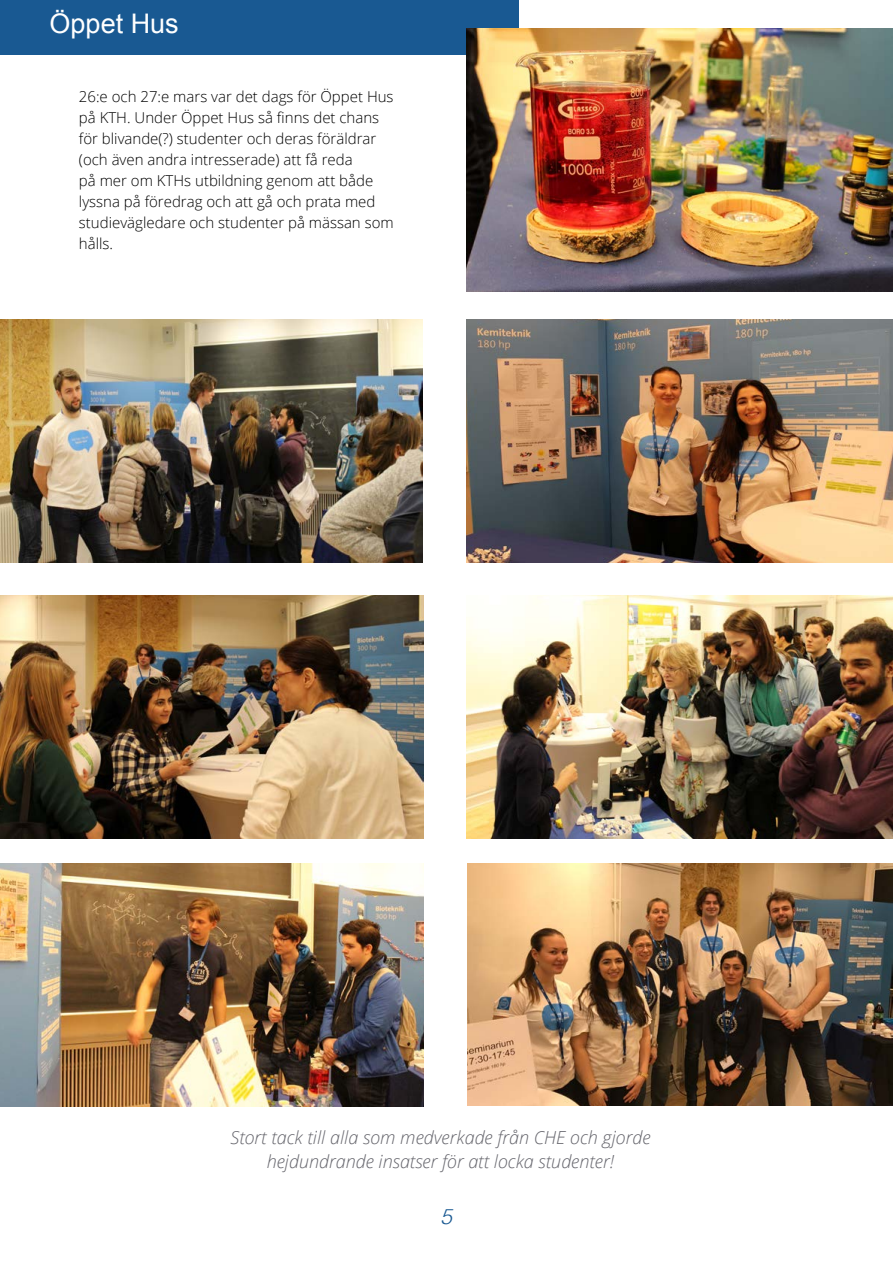
<style>
.page{position:relative;width:893px;height:1263px;background:#fff}
.page>*{position:absolute;margin:0;border:0;box-sizing:border-box;transform-origin:0 0}
.t1{font:27px "Arial";color:#fff}
.t2{font:italic 300 21px "Helvetica";color:#195992}
.t3{font:italic 300 18px/24px "Open Sans";color:#65656c;text-align:center}
.t4{font:300 15px/21px "Open Sans";color:#000}
</style>
<div class="page">
<div style="left:0;top:0;width:518px;height:54px;background:#195992"></div>
<img style="left:468px;top:864px;width:424px;height:241px">
<img style="left:0;top:319px;width:423px;height:243px">
<img style="left:0;top:863px;width:424px;height:243px">
<img style="left:0;top:595px;width:424px;height:243px">
<img style="left:467px;top:319px;width:426px;height:243px">
<img style="left:467px;top:595px;width:426px;height:243px">
<img style="left:467px;top:28px;width:426px;height:264px">
<h1 class="t1" style="left:50px;top:6px;width:131px">Öppet Hus</h1>
<p class="t4" style="left:79px;top:86px;width:316px">26:e och 27:e mars var det dags för Öppet Hus på KTH. Under Öppet Hus så finns det chans för blivande(?) studenter och deras föräldrar (och även andra intresserade) att få reda<br>på mer om KTHs utbildning genom att både lyssna på föredrag och att gå och prata med studievägledare och studenter på mässan som hålls.</p>
<p class="t3" style="left:230px;top:1125px;width:422px">Stort tack till alla som medverkade från CHE och gjorde hejdundrande insatser för att locka studenter!</p>
<h2 class="t2" style="left:441px;top:1199px;width:13px">5</h2>
</div>
